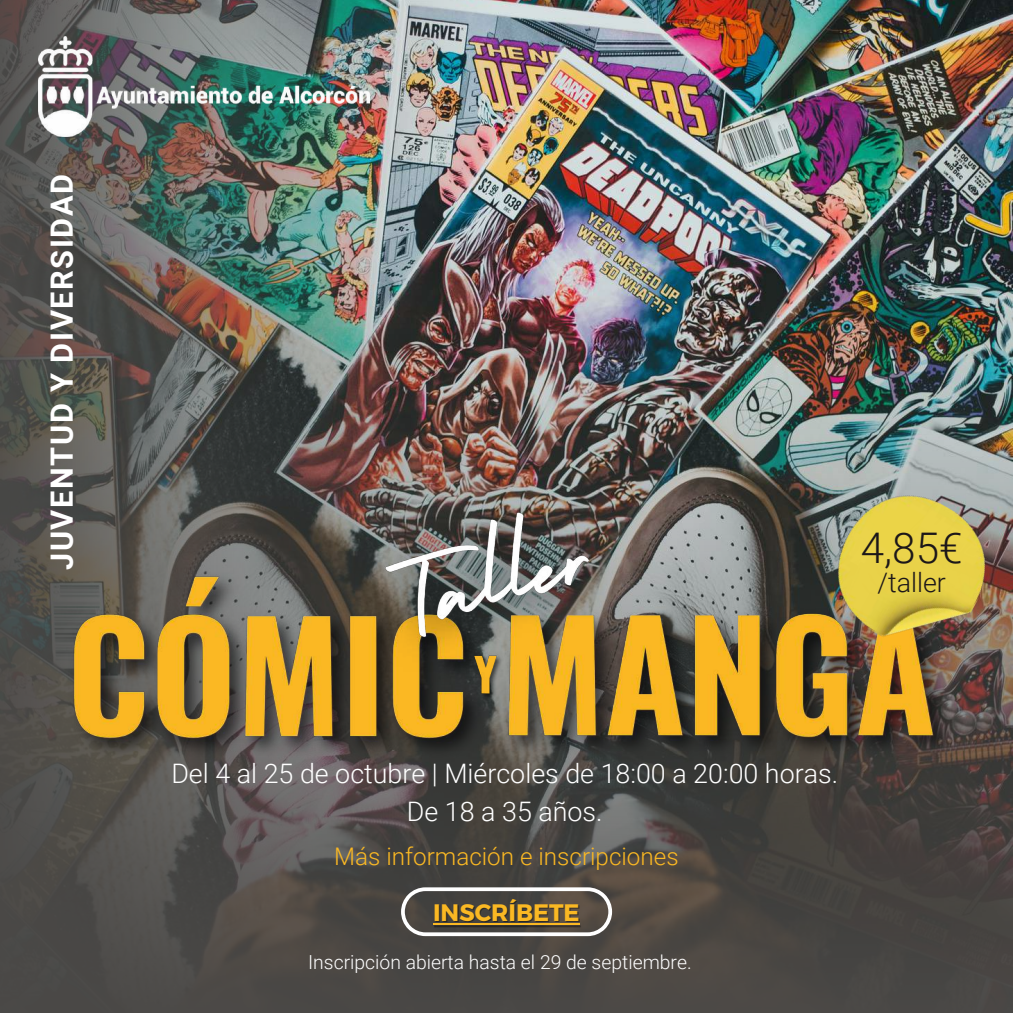
<style>
.page{position:relative;width:1013px;height:1013px;background:#fff}
.page>*{position:absolute;margin:0;border:0;box-sizing:border-box;transform-origin:0 0}
.t1{font:300 42.25px "Roboto";color:#1c1719}
.t2{font:700 30.62px "Roboto";letter-spacing:.055em;color:#fff}
.t3{font:300 26.88px "Roboto";color:#fff}
.t4{font:300 26.88px "Roboto";color:#1c1719}
.t5{font:300 24.25px "Roboto";color:#fab823}
.t6{font:700 23.75px "Montserrat";color:#fab823}
.t7{font:300 19.38px "Roboto";color:#fff}
</style>
<div class="page">
<img style="left:492px;top:0;width:520px;height:228px">
<img style="left:0;top:0;width:492px;height:228px">
<img style="left:0;top:228px;width:1012px;height:784px">
<img style="left:61px;top:560px;width:431px;height:219px">
<img style="left:497px;top:559px;width:466px;height:219px">
<img style="left:813px;top:472px;width:197px;height:197px">
<img style="left:38px;top:37px;width:331px;height:99px">
<img style="left:321px;top:442px;width:337px;height:265px">
<svg style="left:401px;top:887px;width:211px;height:49px;background:#686560"></svg>
<hr style="left:433px;top:923px;width:146px;height:2px;background:#fab823">
<p class="t2" style="left:45px;top:570px;width:398px;rotate:-90deg">JUVENTUD Y DIVERSIDAD</p>
<h1 class="t1" style="left:860px;top:524px;width:103px">4,85€</h1>
<p class="t4" style="left:877px;top:567px;width:70px">/taller</p>
<p class="t3" style="left:171px;top:757px;width:668px">Del 4 al 25 de octubre | Miércoles de 18:00 a 20:00 horas.</p>
<p class="t3" style="left:407px;top:795px;width:197px">De 18 a 35 años.</p>
<p class="t5" style="left:334px;top:842px;width:346px">Más información e inscripciones</p>
<p class="t6" style="left:433px;top:897px;width:148px">INSCRÍBETE</p>
<p class="t7" style="left:308px;top:950px;width:385px">Inscripción abierta hasta el 29 de septiembre.</p>
</div>
